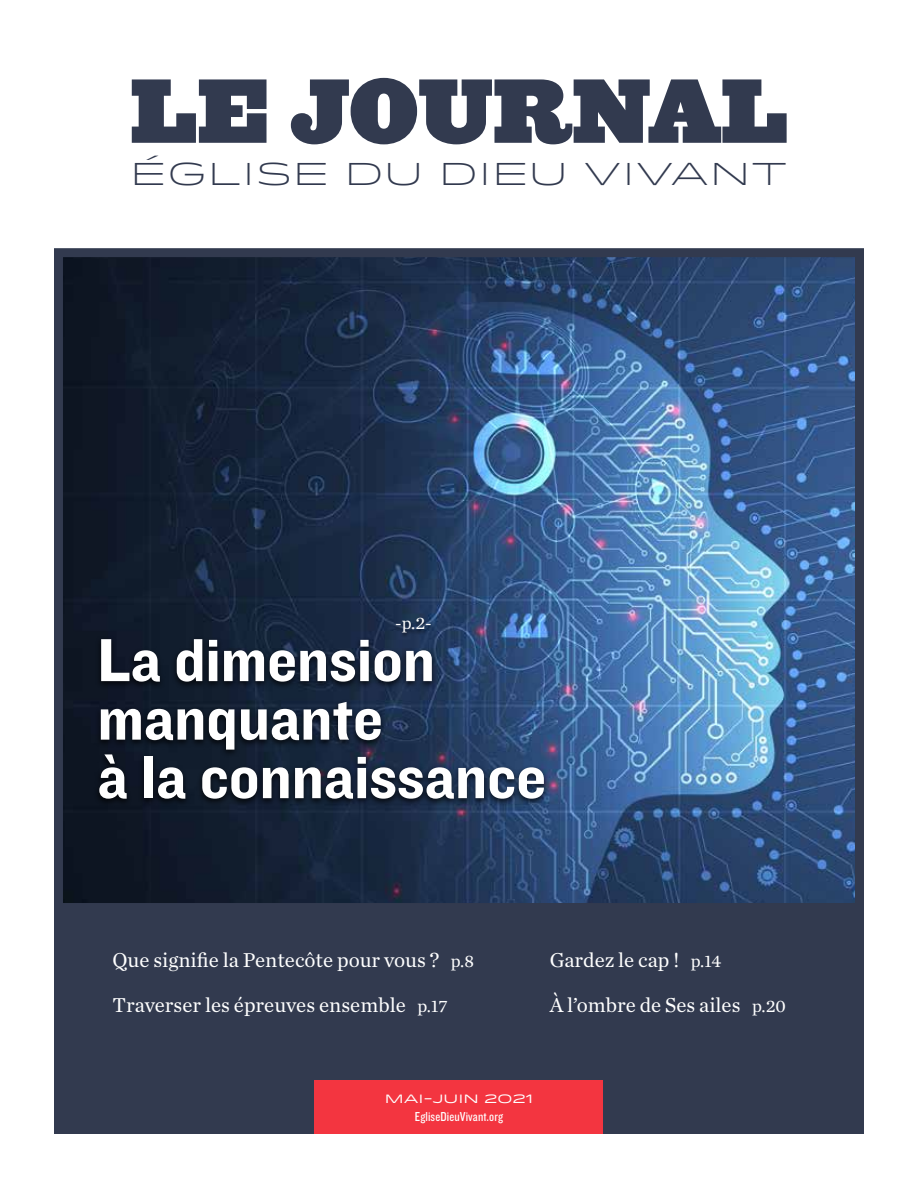
<style>
.page{position:relative;width:918px;height:1188px;background:#fff}
.page>*{position:absolute;margin:0;border:0;box-sizing:border-box;transform-origin:0 0}
.t1{font:900 84px "Ziggurat";color:#323a4f}
.t2{font:63px/58.5px "Knockout 51 Middleweight";color:#fff}
.t3{font:300 31.5px "Idlewild";letter-spacing:.02em;color:#323a4f}
.t4{font:21px/45px "Chronicle Text G1";color:#fff}
.t5{font:18px "Chronicle Text G1";color:#fff}
.t6{font:13.5px "Knockout 29 Junior Ltweight";letter-spacing:.01em;color:#fff}
.t7{font:12px "Idlewild";color:#fff}
.s1{font-size:18px}
</style>
<div class="page">
<div style="left:54px;top:904px;width:810px;height:230px;background:#323a4f"></div>
<img style="left:64px;top:258px;width:790px;height:644px">
<div style="left:54px;top:248px;width:810px;height:664px;border:9px solid #323a4f"></div>
<div style="left:393px;top:617px;width:42px;height:22px;background:#000;opacity:.74"></div>
<div style="left:315px;top:1080px;width:288px;height:54px;background:#f33540"></div>
<div style="left:93px;top:636px;width:457px;height:171px;background:#000;opacity:.68"></div>
<h1 class="t1" style="left:130px;top:40px;width:659px">LE JOURNAL</h1>
<h3 class="t3" style="left:130px;top:151px;width:659px">ÉGLISE DU DIEU VIVANT</h3>
<p class="t5" style="left:395px;top:609px;width:38px">-p.2-</p>
<h2 class="t2" style="left:98px;top:628px;width:450px">La dimension manquante<br>à la connaissance</h2>
<p class="t4" style="left:112px;top:936px;width:363px">Que signifie la Pentecôte pour vous ? <span class="s1">p.8<br></span>Traverser les épreuves ensemble <span class="s1">p.17</span></p>
<p class="t4" style="left:550px;top:936px;width:238px;line-height:45.6px">Gardez le cap ! <span class="s1">p.14<br></span>À l’ombre de Ses ailes <span class="s1">p.20</span></p>
<p class="t7" style="left:385px;top:1090px;width:150px">MAI-JUIN 2021</p>
<p class="t6" style="left:415px;top:1108px;width:90px">EgliseDieuVivant.org</p>
</div>
